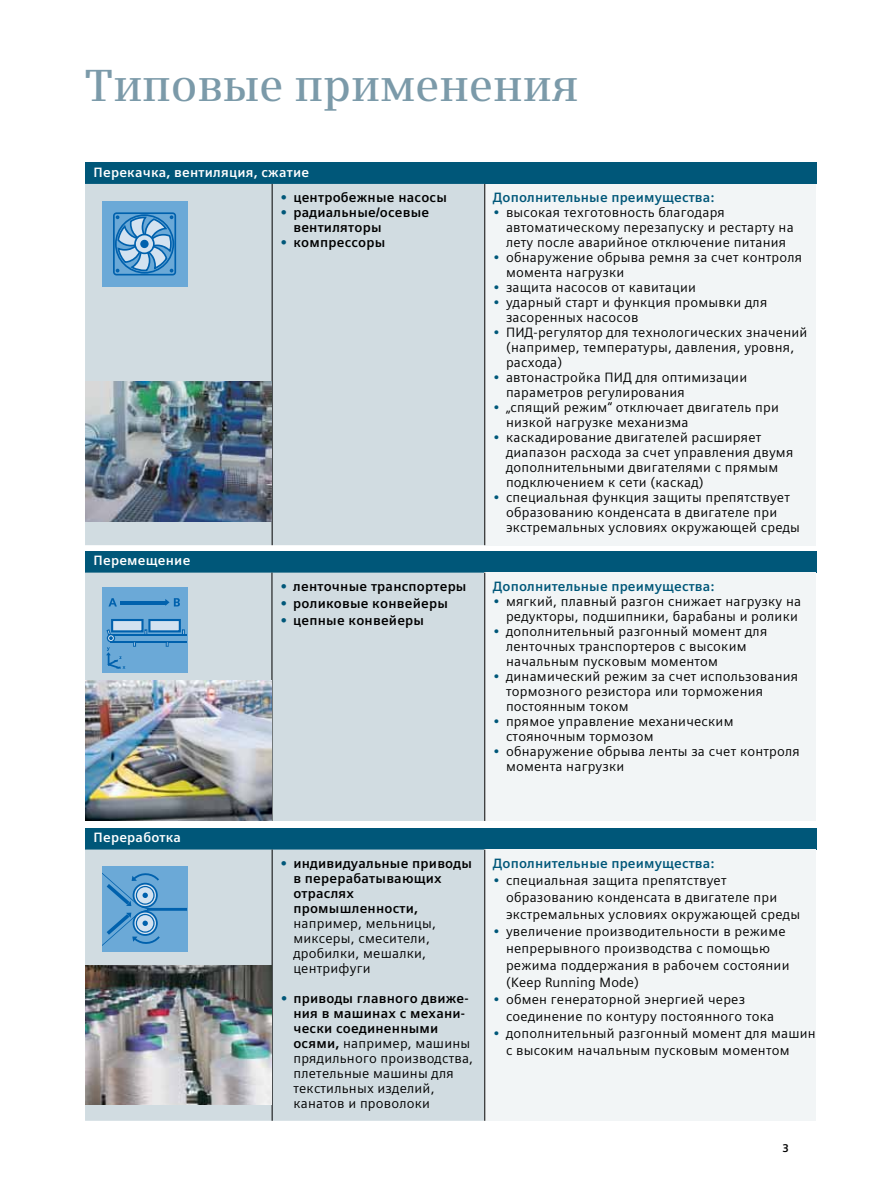
<style>
.page{position:relative;width:893px;height:1191px;background:#fff}
.page>*{position:absolute;margin:0;border:0;box-sizing:border-box;transform-origin:0 0}
.t1{font:600 45px "Siemens Serif";letter-spacing:-.005em;color:#7b9aa9}
.t2{font:13.5px/15px "Siemens Sans Global";letter-spacing:.015em;color:#000}
.t3{font:700 13.5px/15px "Siemens Sans Global";letter-spacing:.015em;color:#000}
.t4{font:700 13.5px "Siemens Sans Global";letter-spacing:.01em;color:#005779}
.t5{font:700 13.5px "Siemens Sans Global";letter-spacing:.015em;color:#fff}
.t6{font:700 11.25px "Siemens Sans Global";color:#000}
.s1{color:#005779}
.s2{font-weight:700;color:#005779}
.s3{font-weight:700}
</style>
<div class="page">
<div style="left:85px;top:828px;width:731px;height:21px;background:#005779"></div>
<div style="left:85px;top:849px;width:399px;height:271px;background:#d1dce1"></div>
<div style="left:485px;top:849px;width:331px;height:271px;background:#f2f5f6"></div>
<hr style="left:484px;top:849px;width:1px;height:271px;background:#000">
<hr style="left:272px;top:849px;width:1px;height:271px;background:#000">
<div style="left:102px;top:866px;width:85px;height:85px;background:#6ba9d7"></div>
<svg style="left:102px;top:873px;width:85px;height:73px"></svg>
<img style="left:85px;top:965px;width:187px;height:139px">
<div style="left:85px;top:551px;width:731px;height:21px;background:#005779"></div>
<div style="left:85px;top:572px;width:399px;height:249px;background:#d1dce1"></div>
<div style="left:485px;top:572px;width:331px;height:249px;background:#f2f5f6"></div>
<hr style="left:484px;top:572px;width:1px;height:249px;background:#000">
<hr style="left:272px;top:572px;width:1px;height:249px;background:#000">
<img style="left:85px;top:680px;width:187px;height:140px">
<div style="left:102px;top:587px;width:85px;height:85px;background:#6ba9d7"></div>
<svg style="left:108px;top:598px;width:9px;height:8px"></svg>
<hr style="left:111px;top:634px;width:76px;height:1px;background:#0061ad">
<hr style="left:111px;top:641px;width:76px;height:1px;background:#0061ad">
<hr style="left:120px;top:601px;width:46px;height:3px;background:#0061ad">
<svg style="left:165px;top:598px;width:15px;height:8px"></svg>
<svg style="left:106px;top:619px;width:79px;height:50px"></svg>
<div style="left:85px;top:163px;width:731px;height:21px;background:#005779"></div>
<div style="left:85px;top:184px;width:399px;height:361px;background:#d1dce1"></div>
<div style="left:485px;top:184px;width:331px;height:361px;background:#f2f5f6"></div>
<hr style="left:484px;top:184px;width:1px;height:361px;background:#000">
<hr style="left:272px;top:184px;width:1px;height:361px;background:#000">
<img style="left:85px;top:382px;width:187px;height:139px">
<div style="left:102px;top:201px;width:85px;height:85px;background:#6ba9d7"></div>
<svg style="left:113px;top:212px;width:63px;height:63px"></svg>
<div style="left:140px;top:240px;width:9px;height:8px;background:#0061ad;border-radius:50%"></div>
<h1 class="t1" style="left:85px;top:59px;width:495px">Типовые применения</h1>
<p class="t5" style="left:94px;top:162px;width:217px">Перекачка, вентиляция, сжатие</p>
<p class="t3" style="left:281px;top:190px;width:168px"><span class="s1">•</span> центробежные насосы</p>
<p class="t3" style="left:293px;top:205px;width:137px;text-indent:-13px"><span class="s1">•</span> радиальные/осевые вентиляторы</p>
<p class="t3" style="left:281px;top:235px;width:106px"><span class="s1">•</span> компрессоры</p>
<p class="t5" style="left:94px;top:550px;width:98px">Перемещение</p>
<p class="t3" style="left:280px;top:579px;width:188px"><span class="s1">•</span> ленточные транспортеры</p>
<p class="t3" style="left:280px;top:596px;width:169px"><span class="s1">•</span> роликовые конвейеры</p>
<p class="t3" style="left:280px;top:613px;width:145px"><span class="s1">•</span> цепные конвейеры</p>
<p class="t4" style="left:493px;top:187px;width:223px">Дополнительные преимущества:</p>
<p class="t2" style="left:506px;top:205px;width:289px;text-indent:-13px"><span class="s1">•</span> высокая техготовность благодаря автоматическому перезапуску и рестарту на лету после аварийное отключение питания</p>
<p class="t2" style="left:506px;top:250px;width:298px;text-indent:-13px"><span class="s1">•</span> обнаружение обрыва ремня за счет контроля момента нагрузки</p>
<p class="t2" style="left:493px;top:280px;width:204px"><span class="s1">•</span> защита насосов от кавитации</p>
<p class="t2" style="left:506px;top:295px;width:263px;text-indent:-13px"><span class="s1">•</span> ударный старт и функция промывки для засоренных насосов</p>
<p class="t2" style="left:506px;top:325px;width:303px;text-indent:-13px"><span class="s1">•</span> ПИД-регулятор для технологических значений (например, температуры, давления, уровня, расхода)</p>
<p class="t2" style="left:506px;top:370px;width:243px;text-indent:-13px"><span class="s1">•</span> автонастройка ПИД для оптимизации параметров регулирования</p>
<p class="t2" style="left:506px;top:400px;width:274px;text-indent:-13px"><span class="s1">•</span> „спящий режим“ отключает двигатель при низкой нагрузке механизма</p>
<p class="t2" style="left:506px;top:430px;width:289px;text-indent:-13px"><span class="s1">•</span> каскадирование двигателей расширяет диапазон расхода за счет управления двумя дополнительными двигателями с прямым подключением к сети (каскад)</p>
<p class="t2" style="left:506px;top:490px;width:296px;text-indent:-13px"><span class="s1">•</span> специальная функция защиты препятствует образованию конденсата в двигателе при экстремальных условиях окружающей среды</p>
<p class="t4" style="left:493px;top:576px;width:223px">Дополнительные преимущества:</p>
<p class="t2" style="left:493px;top:594px;width:310px;text-align:right"><span class="s1">•</span> мягкий, плавный разгон снижает нагрузку на редукторы, подшипники, барабаны и ролики</p>
<p class="t2" style="left:506px;top:624px;width:263px;text-indent:-13px"><span class="s1">•</span> дополнительный разгонный момент для ленточных транспортеров с высоким начальным пусковым моментом</p>
<p class="t2" style="left:506px;top:669px;width:294px;text-indent:-13px"><span class="s1">•</span> динамический режим за счет использования тормозного резистора или торможения постоянным током</p>
<p class="t2" style="left:506px;top:714px;width:229px;text-indent:-13px"><span class="s1">•</span> прямое управление механическим стояночным тормозом</p>
<p class="t2" style="left:506px;top:744px;width:295px;text-indent:-13px"><span class="s1">•</span> обнаружение обрыва ленты за счет контроля момента нагрузки</p>
<p class="t5" style="left:94px;top:827px;width:89px">Переработка</p>
<p class="t3" style="left:293px;top:856px;width:180px;text-indent:-13px"><span class="s1">•</span> индивидуальные приводы в перерабатывающих отраслях промышленности,</p>
<p class="t2" style="left:293px;top:916px;width:144px">например, мельницы, миксеры, смесители, дробилки, мешалки, центрифуги</p>
<p class="t2" style="left:293px;top:991px;width:181px;text-indent:-13px"><span class="s2">•</span> <span class="s3">приводы главного движе&shy;ния в машинах с механи&shy;чески соединенными осями,</span> например, машины прядильного производства, плетельные машины для текстильных изделий, канатов и проволоки</p>
<p class="t4" style="left:493px;top:853px;width:223px">Дополнительные преимущества:</p>
<p class="t2" style="left:506px;top:872px;width:296px;line-height:17px;text-indent:-13px"><span class="s1">•</span> специальная защита препятствует образованию конденсата в двигателе при экстремальных условиях окружающей среды</p>
<p class="t2" style="left:506px;top:923px;width:285px;line-height:17px;text-indent:-13px"><span class="s1">•</span> увеличение производительности в режиме непрерывного производства с помощью режима поддержания в рабочем состоянии (Keep Running Mode)</p>
<p class="t2" style="left:506px;top:991px;width:270px;line-height:17px;text-indent:-13px"><span class="s1">•</span> обмен генераторной энергией через соединение по контуру постоянного тока</p>
<p class="t2" style="left:506px;top:1025px;width:311px;line-height:17px;text-indent:-13px"><span class="s1">•</span> дополнительный разгонный момент для машин с высоким начальным пусковым моментом</p>
<p class="t6" style="left:782px;top:1139px;width:8px">3</p>
</div>
